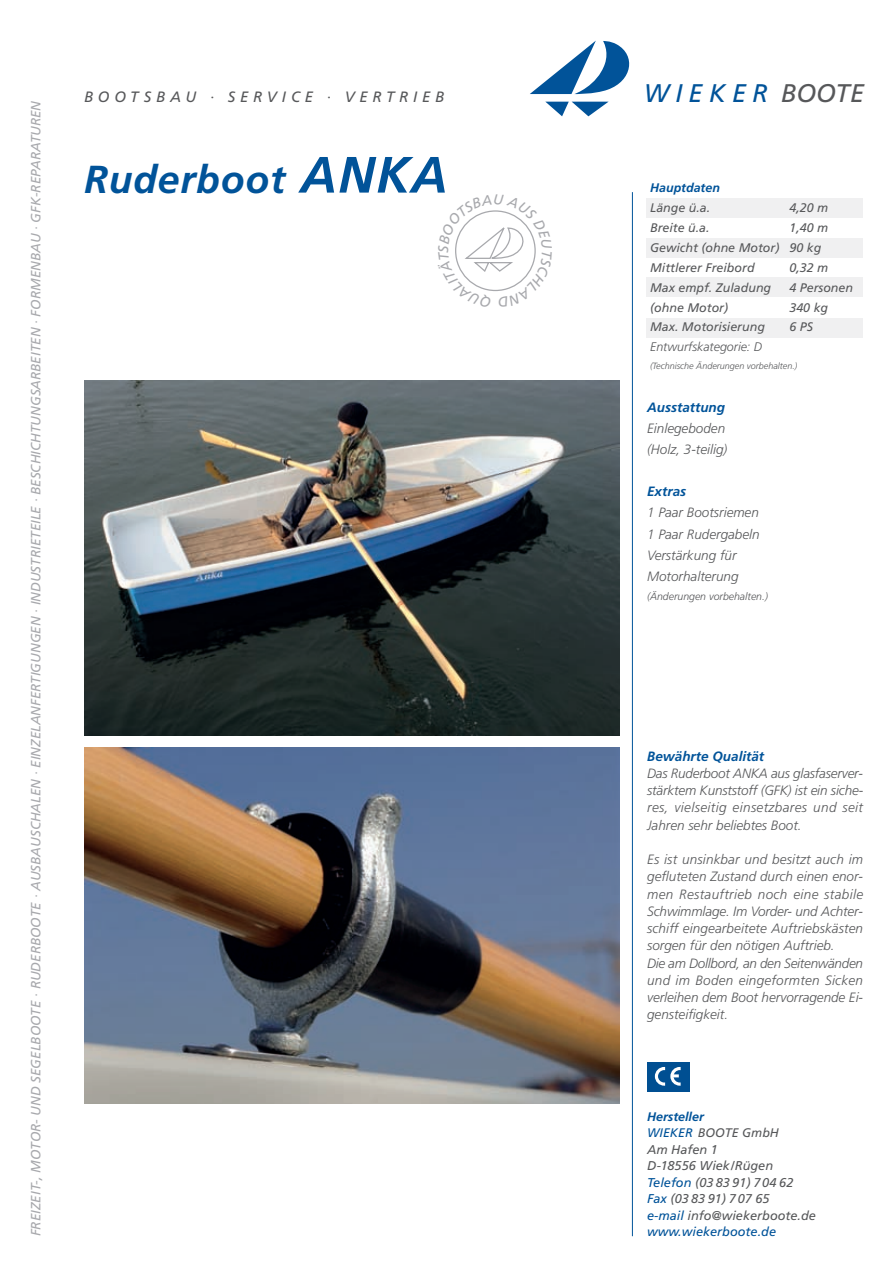
<style>
.page{position:relative;width:893px;height:1264px;background:#fff}
.page>*{position:absolute;margin:0;border:0;box-sizing:border-box;transform-origin:0 0}
.t1{font:italic 700 39px "Frutiger";letter-spacing:.02em;color:#015399}
.t2{font:italic 25.5px "Frutiger";letter-spacing:.24em;color:#015399}
.t3{font:italic 15px "Frutiger";letter-spacing:.315em;color:#57585a}
.t4{font:italic 300 13.5px/17.2px "Frutiger";color:#57585a}
.t5{font:italic 700 13.5px "Frutiger";color:#015399}
.t6{font:italic 13.35px "Frutiger";color:#a8a9ad}
.t7{font:italic 12.75px/16.5px "Frutiger";color:#57585a}
.t8{font:italic 12.45px/20px "Frutiger";color:#57585a}
.t9{font:italic 700 12.45px/16.2px "Frutiger";color:#015399}
.t10{font:italic 300 12.45px "Frutiger";color:#57585a}
.t11{font:italic 300 10.5px "Frutiger";color:#57585a}
.t12{font:italic 300 9px "Frutiger";color:#57585a}
.s1{font-size:51px}
.s2{color:#57585a}
.s3{font-weight:400}
.s4{font-weight:400;color:#57585a}
.s5{color:#015399}
</style>
<div class="page">
<div style="left:646px;top:318px;width:217px;height:19px;background:#f0f0f1"></div>
<div style="left:646px;top:238px;width:217px;height:19px;background:#f0f0f1"></div>
<div style="left:646px;top:277px;width:217px;height:20px;background:#f0f0f1"></div>
<div style="left:646px;top:199px;width:217px;height:19px;background:#f0f0f1"></div>
<svg style="left:530px;top:41px;width:100px;height:54px"></svg>
<svg style="left:546px;top:102px;width:62px;height:14px"></svg>
<hr style="left:632px;top:192px;width:1px;height:1044px;background:#015399">
<div style="left:647px;top:1061px;width:43px;height:30px;background:#004f92"></div>
<svg style="left:655px;top:1066px;width:26px;height:19px"></svg>
<img style="left:84px;top:380px;width:535px;height:356px">
<img style="left:84px;top:748px;width:535px;height:355px">
<svg style="left:455px;top:210px;width:81px;height:82px"></svg>
<p class="t6" style="left:30px;top:1236px;width:1137px;rotate:-90deg">FREIZEIT-, MOTOR- UND SEGELBOOTE · RUDERBOOTE · AUSBAUSCHALEN · EINZELANFERTIGUNGEN · INDUSTRIETEILE · BESCHICHTUNGSARBEITEN · FORMENBAU · GFK-REPARATUREN</p>
<p class="t3" style="left:84px;top:90px;width:362px">BOOTSBAU · SERVICE · VERTRIEB</p>
<h1 class="t1" style="left:84px;top:163px;width:365px">Ruderboot <span class="s1">ANKA</span></h1>
<h2 class="t2" style="left:644px;top:83px;width:222px">WIEKER <span class="s2">BOOTE</span></h2>
<p class="t9" style="left:650px;top:180px;width:71px">Hauptdaten</p>
<p class="t8" style="left:650px;top:198px;width:131px">Länge ü.a.<br>Breite ü.a.<br>Gewicht (ohne Motor)<br>Mittlerer Freibord<br>Max empf. Zuladung (ohne Motor)<br>Max. Motorisierung</p>
<p class="t10" style="left:650px;top:342px;width:114px">Entwurfskategorie: D</p>
<p class="t12" style="left:650px;top:363px;width:149px">(Technische Änderungen vorbehalten.)</p>
<p class="t8" style="left:789px;top:198px;width:65px">4,20 m<br>1,40 m<br>90 kg<br>0,32 m<br>4 Personen<br>340 kg<br>6 PS</p>
<p class="t5" style="left:647px;top:402px;width:79px">Ausstattung</p>
<p class="t4" style="left:647px;top:419px;width:82px;line-height:21px">Einlegeboden (Holz, 3-teilig)</p>
<p class="t5" style="left:647px;top:486px;width:41px">Extras</p>
<p class="t4" style="left:647px;top:503px;width:114px;line-height:21px">1 Paar Bootsriemen<br>1 Paar Rudergabeln<br>Verstärkung für<br>Motorhalterung</p>
<p class="t11" style="left:647px;top:592px;width:122px">(Änderungen vorbehalten.)</p>
<p class="t5" style="left:647px;top:750px;width:119px">Bewährte Qualität</p>
<p class="t4" style="left:647px;top:765px;width:218px;text-align:justify">Das Ruderboot ANKA aus glasfaserver&shy;stärktem Kunststoff (GFK) ist ein siche&shy;res, vielseitig einsetzbares und seit Jahren sehr beliebtes Boot.</p>
<p class="t4" style="left:647px;top:851px;width:217px">Es ist unsinkbar und besitzt auch im gefluteten Zustand durch einen enor&shy;men Restauftrieb noch eine stabile Schwimmlage. Im Vorder- und Achter&shy;schiff eingearbeitete Auftriebskästen sorgen für den nötigen Auftrieb.<br>Die am Dollbord, an den Seitenwänden und im Boden eingeformten Sicken verleihen dem Boot hervorragende Ei&shy;gensteifigkeit.</p>
<p class="t9" style="left:647px;top:1109px;width:133px">Hersteller<br><span class="s3">WIEKER</span> <span class="s4">BOOTE GmbH</span></p>
<p class="t7" style="left:647px;top:1142px;width:170px">Am Hafen 1<br>D-18556 Wiek/Rügen<br><span class="s5">Telefon</span> (03 83 91) 7 04 62<br><span class="s5">Fax</span> (03 83 91) 7 07 65<br><span class="s5">e-mail</span> info@wiekerboote.de <span class="s5">www.wiekerboote.de</span></p>
</div>
